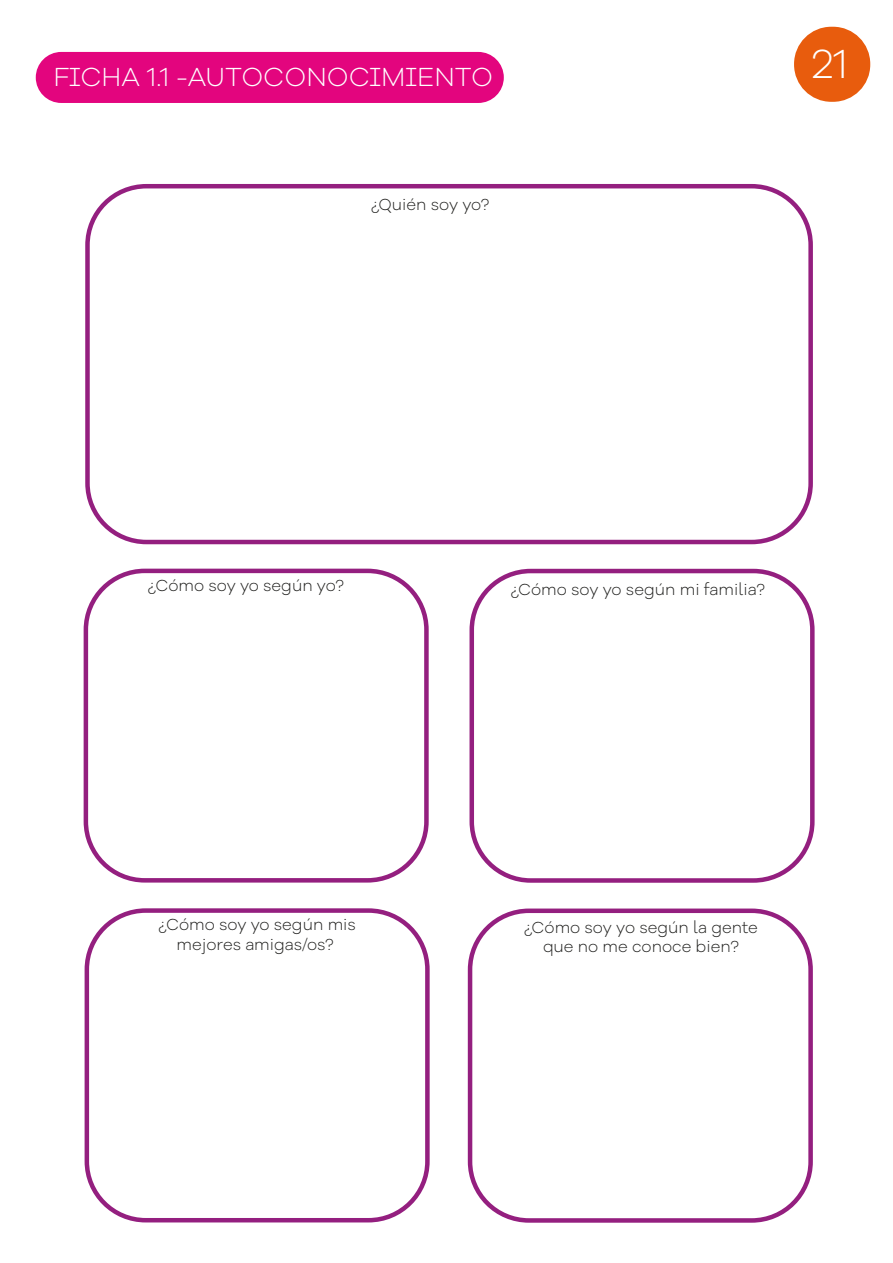
<style>
.page{position:relative;width:893px;height:1263px;background:#fff}
.page>*{position:absolute;margin:0;border:0;box-sizing:border-box;transform-origin:0 0}
.t1{font:300 42px "Galano Grotesque Alt";color:#fff}
.t2{font:300 27px "Galano Grotesque Alt";color:#fff}
.t3{font:300 16.5px/19.8px "Galano Grotesque Alt";color:#1d1d1b;text-align:center}
</style>
<div class="page">
<div style="left:36px;top:52px;width:468px;height:51px;background:#e3057e;border-radius:26px"></div>
<div style="left:794px;top:27px;width:76px;height:75px;background:#e85c0d;border-radius:37px"></div>
<div style="left:85px;top:184px;width:728px;height:360px;border:4px solid #941f7f;border-radius:59px"></div>
<div style="left:469px;top:569px;width:346px;height:314px;border:4px solid #941f7f;border-radius:59px"></div>
<div style="left:468px;top:908px;width:345px;height:315px;border:4px solid #941f7f;border-radius:59px"></div>
<div style="left:84px;top:569px;width:345px;height:313px;border:4px solid #941f7f;border-radius:59px"></div>
<div style="left:85px;top:908px;width:345px;height:314px;border:4px solid #941f7f;border-radius:59px"></div>
<h2 class="t2" style="left:53px;top:59px;width:441px">FICHA 1.1 -AUTOCONOCIMIENTO</h2>
<p class="t3" style="left:371px;top:194px;width:120px">¿Quién soy yo?</p>
<h1 class="t1" style="left:812px;top:36px;width:38px">21</h1>
<p class="t3" style="left:148px;top:575px;width:197px">¿Cómo soy yo según yo?</p>
<p class="t3" style="left:511px;top:579px;width:256px">¿Cómo soy yo según mi familia?</p>
<p class="t3" style="left:159px;top:914px;width:199px">¿Cómo soy yo según mis mejores amigas/os?</p>
<p class="t3" style="left:524px;top:916px;width:235px">¿Cómo soy yo según la gente que no me conoce bien?</p>
</div>
